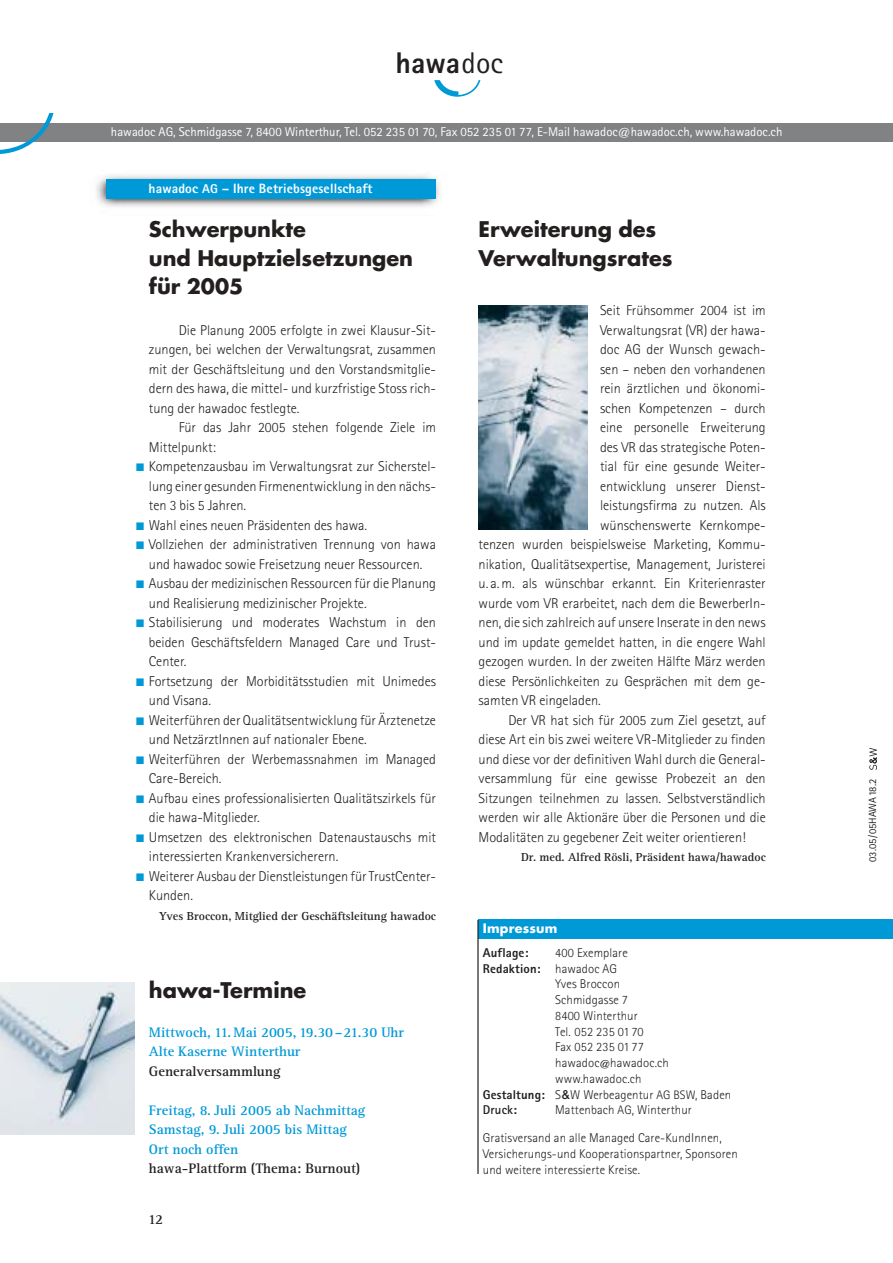
<style>
.page{position:relative;width:893px;height:1263px;background:#fff}
.page>*{position:absolute;margin:0;border:0;box-sizing:border-box;transform-origin:0 0}
.t1{font:800 30px "Rotis Sans Serif";color:#231f1f}
.t2{font:700 21px/28.5px "Futura";color:#231f1f}
.t3{font:700 20.55px "Futura";color:#231f1f}
.t4{font:300 14.25px/19.5px "Rotis Sans Serif";color:#231f1f;text-align:justify}
.t5{font:700 14.25px/19.5px "Rotis Serif";color:#0099d8}
.t6{font:700 14.25px "Rotis Serif";color:#231f1f}
.t7{font:800 13.5px "Rotis Sans Serif";letter-spacing:.01em;color:#fff}
.t8{font:300 12.75px/27.8px "Rotis Sans Serif";letter-spacing:.01em;color:#231f1f}
.t9{font:12.75px "Rotis Sans Serif";color:#fff}
.t10{font:800 12.75px "Rotis Sans Serif";letter-spacing:.01em;color:#231f1f}
.t11{font:700 12.75px "Futura";letter-spacing:.015em;color:#fff}
.t12{font:700 12.75px "Rotis Sans Serif";letter-spacing:.01em;color:#231f1f}
.t13{font:700 12px "Rotis Serif";color:#231f1f}
.t14{font:10.8px "Zapf Dingbats";color:#0099d8}
.t15{font:10.5px "Rotis Sans Serif";color:#231f1f}
.s1{font-weight:400}
.s2{font-size:12.75px}
.s3{font-size:21px}
.s4{font-weight:300}
.s5{font-size:10.95px}
.s6{font-weight:800}
.s7{font-family:"Helvetica Neue";font-weight:500;font-size:12.3px}
.s8{font-size:12.3px}
</style>
<div class="page">
<div style="left:0;top:123px;width:892px;height:18px;background:#808284"></div>
<svg style="left:434px;top:80px;width:46px;height:17px"></svg>
<svg style="left:869px;top:748px;width:7px;height:22px"></svg>
<svg style="left:0;top:113px;width:53px;height:41px"></svg>
<img style="left:0;top:982px;width:134px;height:152px">
<div style="left:478px;top:920px;width:414px;height:19px;background:#0099d8"></div>
<hr style="left:477px;top:920px;width:1px;height:254px;background:#231f1f">
<img style="left:96px;top:175px;width:343px;height:32px">
<div style="left:106px;top:179px;width:329px;height:19px;background:#0099d8"></div>
<img style="left:478px;top:306px;width:109px;height:224px">
<h1 class="t1" style="left:395px;top:53px;width:109px">hawa<span class="s1">doc</span></h1>
<p class="t9" style="left:111px;top:127px;width:673px">hawadoc AG, Schmidgasse 7, 8400 Winterthur, Tel. 052 235 01 70, Fax 052 235 01 77, E-Mail hawadoc@hawadoc.ch, www.hawadoc.ch</p>
<p class="t7" style="left:148px;top:183px;width:225px">hawadoc <span class="s2">AG</span> – Ihre Betriebsgesellschaft</p>
<h2 class="t2" style="left:149px;top:217px;width:266px">Schwerpunkte<br>und Hauptzielsetzungen</h2>
<h3 class="t3" style="left:149px;top:277px;width:96px"><span class="s3">für</span> 2005</h3>
<p class="t4" style="left:149px;top:322px;width:288px;text-indent:30px">Die Planung 2005 erfolgte in zwei Klausur-Sit&shy;zungen, bei welchen der Verwaltungsrat, zusammen mit der Geschäftsleitung und den Vorstandsmitglie&shy;dern des hawa, die mittel- und kurzfristige Stoss rich&shy;tung der hawadoc festlegte.</p>
<p class="t4" style="left:149px;top:419px;width:289px;text-align:left;text-indent:30px">Für das Jahr 2005 stehen folgende Ziele im Mittelpunkt:<br>Kompetenzausbau im Verwaltungsrat zur Sicherstel&shy;lung einer gesunden Firmenentwicklung in den nächs&shy;ten 3 bis 5 Jahren.<br>Wahl eines neuen Präsidenten des hawa.<br>Vollziehen der administrativen Trennung von hawa und hawadoc sowie Freisetzung neuer Ressourcen.<br>Ausbau der medizinischen Ressourcen für die Planung und Realisierung medizinischer Projekte.<br>Stabilisierung und moderates Wachstum in den beiden Geschäftsfeldern Managed Care und Trust-Center.<br>Fortsetzung der Morbiditätsstudien mit Unimedes und Visana.<br>Weiterführen der Qualitätsentwicklung für Ärztenetze und NetzärztInnen auf nationaler Ebene.<br>Weiterführen der Werbemassnahmen im Managed Care-Bereich.<br>Aufbau eines professionalisierten Qualitätszirkels für die hawa-Mitglieder.<br>Umsetzen des elektronischen Datenaustauschs mit interessierten Krankenversicherern.<br>Weiterer Ausbau der Dienstleistungen für TrustCenter-Kunden.</p>
<p class="t13" style="left:159px;top:912px;width:278px">Yves Broccon, Mitglied der Geschäftsleitung hawadoc</p>
<p class="t14" style="left:136px;top:462px;width:10px">■</p>
<p class="t14" style="left:136px;top:579px;width:10px">■</p>
<p class="t14" style="left:136px;top:618px;width:10px">■</p>
<p class="t14" style="left:136px;top:677px;width:10px">■</p>
<p class="t14" style="left:136px;top:716px;width:10px">■</p>
<p class="t14" style="left:136px;top:755px;width:10px">■</p>
<p class="t14" style="left:136px;top:794px;width:10px">■</p>
<p class="t14" style="left:136px;top:833px;width:10px">■</p>
<p class="t14" style="left:136px;top:872px;width:10px">■</p>
<h2 class="t2" style="left:149px;top:978px;width:159px">hawa-Termine</h2>
<p class="t5" style="left:149px;top:1024px;width:257px">Mittwoch, 11. Mai 2005, 19.30–21.30 Uhr<br>Alte Kaserne Winterthur</p>
<p class="t6" style="left:149px;top:1066px;width:133px">Generalversammlung</p>
<p class="t5" style="left:149px;top:1102px;width:218px">Freitag, 8. Juli 2005 ab Nachmittag<br>Samstag, 9. Juli 2005 bis Mittag<br>Ort noch offen</p>
<p class="t6" style="left:149px;top:1163px;width:213px">hawa-Plattform (Thema: Burnout)</p>
<p class="t6" style="left:148px;top:1214px;width:17px">12</p>
<h2 class="t2" style="left:478px;top:217px;width:195px">Erweiterung des<br>Verwaltungsrates</h2>
<p class="t4" style="left:600px;top:302px;width:167px">Seit Frühsommer 2004 ist im</p>
<p class="t4" style="left:600px;top:322px;width:167px">Verwaltungsrat (VR) der hawa-</p>
<p class="t4" style="left:600px;top:341px;width:167px">doc AG der Wunsch gewach-</p>
<p class="t4" style="left:600px;top:361px;width:167px">sen – neben den vorhandenen</p>
<p class="t4" style="left:600px;top:380px;width:167px">rein ärztlichen und ökonomi-</p>
<p class="t4" style="left:600px;top:400px;width:167px">schen Kompetenzen – durch</p>
<p class="t4" style="left:600px;top:419px;width:167px">eine personelle Erweiterung</p>
<p class="t4" style="left:600px;top:439px;width:167px">des VR das strategische Poten-</p>
<p class="t4" style="left:600px;top:458px;width:167px">tial für eine gesunde Weiter-</p>
<p class="t4" style="left:600px;top:478px;width:167px">entwicklung unserer Dienst-</p>
<p class="t4" style="left:600px;top:497px;width:167px">leistungsfirma zu nutzen. Als</p>
<p class="t4" style="left:600px;top:517px;width:167px">wünschenswerte Kernkompe-</p>
<p class="t4" style="left:478px;top:536px;width:289px">tenzen wurden beispielsweise Marketing, Kommu-</p>
<p class="t4" style="left:478px;top:556px;width:289px">nikation, Qualitätsexpertise, Management, Juristerei</p>
<p class="t4" style="left:478px;top:575px;width:288px">u. a. m. als wünschbar erkannt. Ein Kriterienraster</p>
<p class="t4" style="left:478px;top:595px;width:288px">wurde vom VR erarbeitet, nach dem die BewerberIn-</p>
<p class="t4" style="left:478px;top:614px;width:288px">nen, die sich zahlreich auf unsere Inserate in den news</p>
<p class="t4" style="left:478px;top:634px;width:288px">und im update gemeldet hatten, in die engere Wahl</p>
<p class="t4" style="left:478px;top:653px;width:289px">gezogen wurden. In der zweiten Hälfte März werden</p>
<p class="t4" style="left:478px;top:673px;width:288px">diese Persönlichkeiten zu Gesprächen mit dem ge-</p>
<p class="t4" style="left:478px;top:692px;width:124px">samten VR eingeladen.</p>
<p class="t4" style="left:508px;top:712px;width:259px">Der VR hat sich für 2005 zum Ziel gesetzt, auf</p>
<p class="t4" style="left:478px;top:731px;width:288px">diese Art ein bis zwei weitere VR-Mitglieder zu finden</p>
<p class="t4" style="left:478px;top:751px;width:289px">und diese vor der definitiven Wahl durch die General-</p>
<p class="t4" style="left:478px;top:770px;width:289px">versammlung für eine gewisse Probezeit an den</p>
<p class="t4" style="left:478px;top:790px;width:289px">Sitzungen teilnehmen zu lassen. Selbstverständlich</p>
<p class="t4" style="left:478px;top:809px;width:288px">werden wir alle Aktionäre über die Personen und die</p>
<p class="t4" style="left:478px;top:829px;width:269px">Modalitäten zu gegebener Zeit weiter orientieren!</p>
<p class="t13" style="left:521px;top:853px;width:246px">Dr. med. Alfred Rösli, Präsident hawa/hawadoc</p>
<p class="t11" style="left:483px;top:923px;width:76px">Impressum</p>
<p class="t10" style="left:483px;top:948px;width:47px">Auflage:</p>
<p class="t8" style="left:555px;top:940px;width:74px">400 Exemplare</p>
<p class="t10" style="left:483px;top:964px;width:136px">Redaktion: <span class="s4">hawadoc AG</span></p>
<p class="t8" style="left:555px;top:971px;width:66px">Yves Broccon</p>
<p class="t8" style="left:555px;top:987px;width:74px">Schmidgasse 7</p>
<p class="t8" style="left:555px;top:1003px;width:84px">8400 Winterthur</p>
<p class="t8" style="left:555px;top:1019px;width:90px">Tel. 052 235 01 70</p>
<p class="t8" style="left:555px;top:1034px;width:90px">Fax 052 235 01 77</p>
<p class="t8" style="left:555px;top:1050px;width:115px">hawadoc<span class="s5">@</span>hawadoc.ch</p>
<p class="t8" style="left:555px;top:1066px;width:88px">www.hawadoc.ch</p>
<p class="t8" style="left:483px;top:1082px;width:250px"><span class="s6">Gestaltung:</span> S<span class="s7">&amp;</span>W Werbeagentur <span class="s8">AG BSW</span>, Baden</p>
<p class="t12" style="left:483px;top:1106px;width:36px">Druck:</p>
<p class="t8" style="left:483px;top:1097px;width:240px;text-indent:72px">Mattenbach <span class="s8">AG</span>, Winterthur<br>Gratisversand an alle Managed Care-KundInnen,</p>
<p class="t8" style="left:483px;top:1147px;width:256px;line-height:15.8px">Versicherungs-und Kooperationspartner, Sponsoren und weitere interessierte Kreise.</p>
<p class="t15" style="left:868px;top:862px;width:84px;rotate:-90deg">03.05/05HAWA 18.2</p>
</div>
